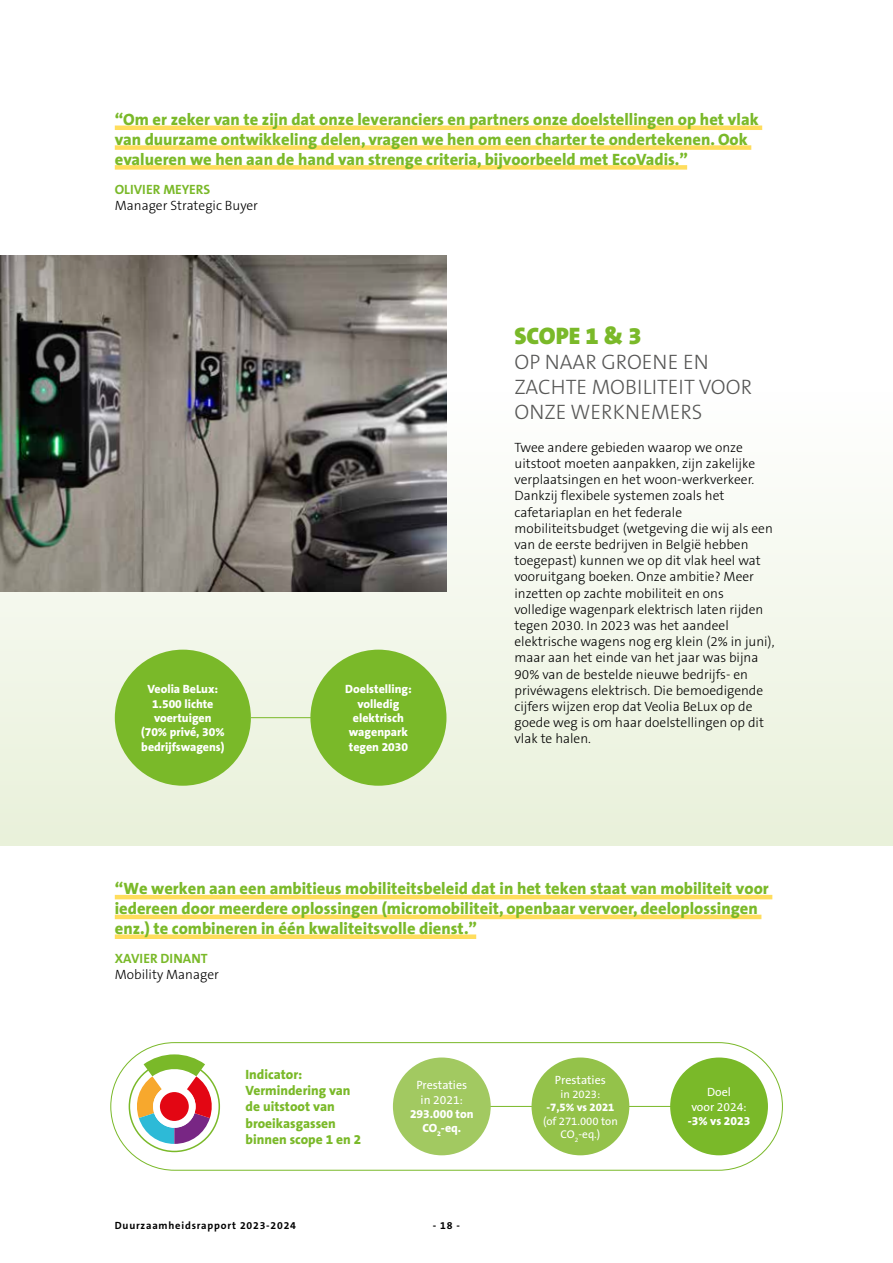
<style>
.page{position:relative;width:893px;height:1263px;background:#fff}
.page>*{position:absolute;margin:0;border:0;box-sizing:border-box;transform-origin:0 0}
.t1{font:900 24px "The Sans B9";color:#7ab929}
.t2{font:300 21px/25.2px "The Sans B3";color:#575756}
.t3{font:800 16.5px/19.8px "The Sans";color:#7ab929}
.t4{font:300 13.5px/16.2px "The Sans B3";color:#000}
.t5{font:800 13.5px/16.2px "The Sans B8";color:#7ab929}
.t6{font:700 13.5px "The Sans B7";color:#7ab929}
.t7{font:800 12px/14.4px "The Sans B8";color:#fff;text-align:center}
.t8{font:12px/14.4px "The Sans B5 Plain";color:#fff;text-align:center}
.t9{font:11.25px/13.5px "The Sans B5 Plain";color:#fff;text-align:center}
.t10{font:800 11.25px "The Sans B8";color:#fff}
.t11{font:700 10.5px "The Sans B7";letter-spacing:.075em;color:#000}
</style>
<div class="page">
<div style="left:0;top:392px;width:893px;height:454px;background:linear-gradient(to bottom,#fefefe,#e9f1da)"></div>
<hr style="left:115px;top:126px;width:647px;height:4px;background:#ffdd5d">
<div style="left:115px;top:145px;width:636px;height:5px;background:#ffdd5d"></div>
<div style="left:115px;top:165px;width:572px;height:5px;background:#ffdd5d"></div>
<img style="left:0;top:255px;width:446px;height:336px">
<hr style="left:115px;top:895px;width:657px;height:4px;background:#ffdd5d">
<hr style="left:115px;top:915px;width:646px;height:4px;background:#ffdd5d">
<div style="left:115px;top:934px;width:361px;height:5px;background:#ffdd5d"></div>
<div style="left:110px;top:1042px;width:673px;height:128px;border:1px solid #7ab929;border-radius:64px"></div>
<hr style="left:485px;top:1106px;width:194px;height:1px;background:#7ab929">
<div style="left:393px;top:1057px;width:98px;height:98px;background:#a2c961;border-radius:50%"></div>
<div style="left:531px;top:1057px;width:98px;height:98px;background:#94c24a;border-radius:50%"></div>
<div style="left:670px;top:1057px;width:98px;height:98px;background:#7ab929;border-radius:50%"></div>
<div style="left:115px;top:650px;width:136px;height:136px;background:#7ab929;border-radius:50%"></div>
<div style="left:310px;top:650px;width:136px;height:136px;background:#7ab929;border-radius:50%"></div>
<hr style="left:251px;top:717px;width:66px;height:1px;background:#7ab929">
<div style="left:129px;top:1061px;width:91px;height:91px;border:2px solid #7ab929;border-radius:50%"></div>
<svg style="left:134px;top:1054px;width:81px;height:90px"></svg>
<p class="t3" style="left:115px;top:109px;width:645px">“Om er zeker van te zijn dat onze leveranciers en partners onze doelstellingen op het vlak van duurzame ontwikkeling delen, vragen we hen om een charter te ondertekenen. Ook evalueren we hen aan de hand van strenge criteria, bijvoorbeeld met EcoVadis.”</p>
<p class="t6" style="left:115px;top:182px;width:97px">OLIVIER MEYERS</p>
<p class="t4" style="left:115px;top:198px;width:145px">Manager Strategic Buyer</p>
<p class="t7" style="left:141px;top:682px;width:85px">Veolia BeLux:<br>1.500 lichte voertuigen (70% privé, 30% bedrijfswagens)</p>
<p class="t7" style="left:345px;top:682px;width:68px">Doelstelling: volledig elektrisch wagenpark tegen 2030</p>
<h1 class="t1" style="left:514px;top:323px;width:129px">SCOPE 1 &amp; 3</h1>
<h2 class="t2" style="left:514px;top:350px;width:239px">OP NAAR GROENE EN<br>ZACHTE MOBILITEIT VOOR<br>ONZE WERKNEMERS</h2>
<p class="t4" style="left:514px;top:440px;width:261px">Twee andere gebieden waarop we onze uitstoot moeten aanpakken, zijn zakelijke verplaatsingen en het woon-werkverkeer.<br>Dankzij flexibele systemen zoals het cafetariaplan en het federale mobiliteitsbudget (wetgeving die wij als een van de eerste bedrijven in België hebben toegepast) kunnen we op dit vlak heel wat vooruitgang boeken. Onze ambitie? Meer inzetten op zachte mobiliteit en ons volledige wagenpark elektrisch laten rijden tegen 2030. In 2023 was het aandeel elektrische wagens nog erg klein (2% in juni), maar aan het einde van het jaar was bijna 90% van de bestelde nieuwe bedrijfs- en privéwagens elektrisch. Die bemoedigende cijfers wijzen erop dat Veolia BeLux op de goede weg is om haar doelstellingen op dit vlak te halen.</p>
<p class="t3" style="left:115px;top:879px;width:655px">“We werken aan een ambitieus mobiliteitsbeleid dat in het teken staat van mobiliteit voor iedereen door meerdere oplossingen (micromobiliteit, openbaar vervoer, deeloplossingen enz.) te combineren in één kwaliteitsvolle dienst.”</p>
<p class="t6" style="left:115px;top:951px;width:94px">XAVIER DINANT</p>
<p class="t4" style="left:115px;top:967px;width:106px">Mobility Manager</p>
<p class="t5" style="left:246px;top:1067px;width:117px">Indicator:<br>Vermindering van de uitstoot van broeikasgassen binnen scope 1 en 2</p>
<p class="t8" style="left:416px;top:1078px;width:52px">Prestaties in 2021:</p>
<p class="t7" style="left:410px;top:1107px;width:65px">293.000 ton<br>CO<sub>2</sub>-eq.</p>
<p class="t11" style="left:115px;top:1220px;width:183px">Duurzaamheidsrapport 2023-2024</p>
<p class="t11" style="left:433px;top:1220px;width:29px">- 18 -</p>
<p class="t8" style="left:555px;top:1073px;width:52px">Prestaties</p>
<p class="t9" style="left:560px;top:1087px;width:41px">in 2023:</p>
<p class="t10" style="left:546px;top:1101px;width:69px">-7,5% vs 2021</p>
<p class="t9" style="left:543px;top:1114px;width:76px">(of 271.000 ton<br>CO<sub>2</sub>-eq.)</p>
<p class="t8" style="left:691px;top:1085px;width:57px">Doel<br>voor 2024:</p>
<p class="t7" style="left:688px;top:1114px;width:64px">-3% vs 2023</p>
</div>
